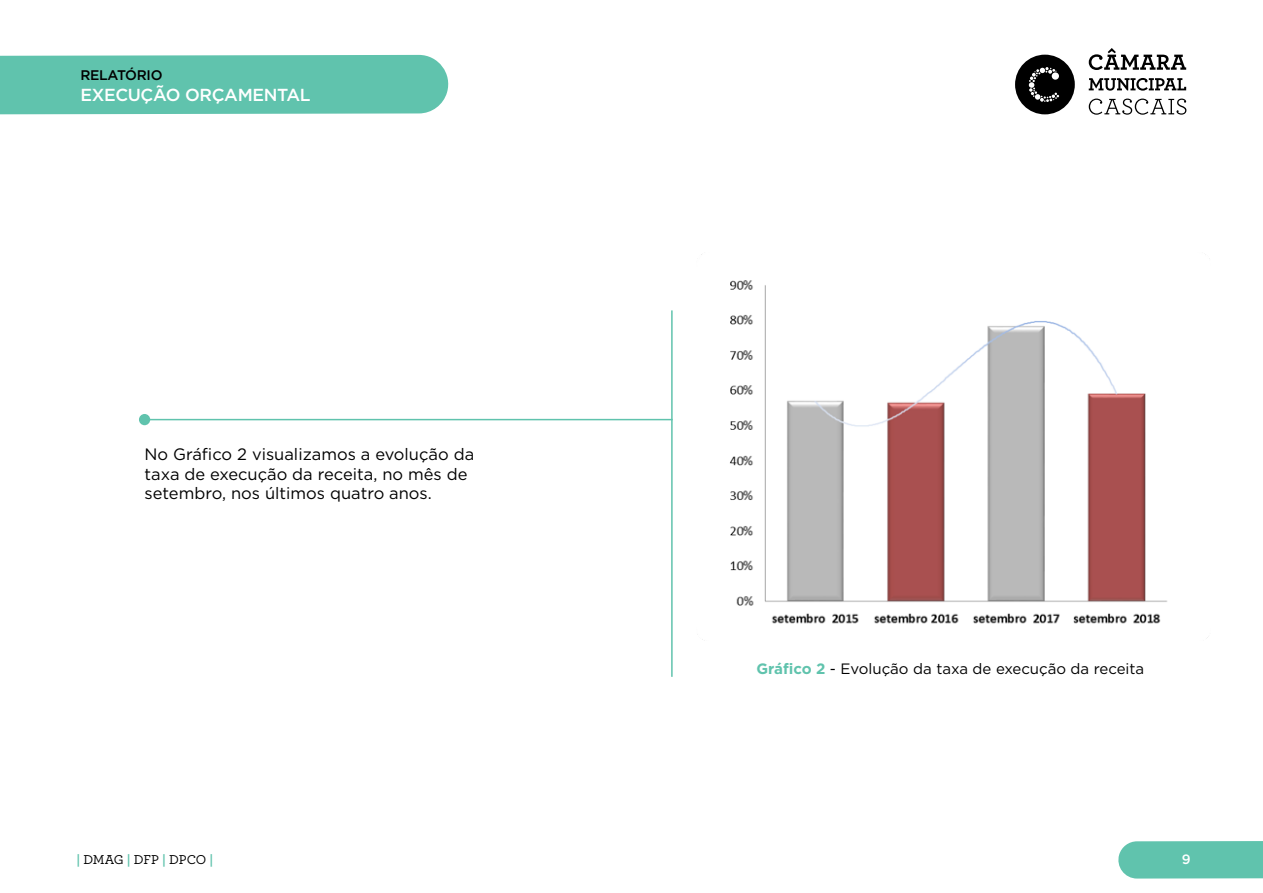
<style>
.page{position:relative;width:1263px;height:893px;background:#fff}
.page>*{position:absolute;margin:0;border:0;box-sizing:border-box;transform-origin:0 0}
.t1{font:500 17.4px "Gotham";letter-spacing:-.02em;color:#fff}
.t2{font:16.5px/19.8px "Gotham";color:#000}
.t3{font:15px "Gotham";color:#000}
.t4{font:500 13.95px "Gotham";letter-spacing:-.02em;color:#000}
.t5{font:500 13.5px "Archer";letter-spacing:-.005em;color:#000}
.t6{font:500 13.5px "Gotham";color:#fff}
.s1{font-weight:700;color:#60c3ad}
</style>
<div class="page">
<svg style="left:1118px;top:841px;width:145px;height:38px;background:#67c5b1"></svg>
<svg style="left:1089px;top:48px;width:97px;height:22px"></svg>
<svg style="left:1089px;top:99px;width:97px;height:16px"></svg>
<svg style="left:1089px;top:78px;width:97px;height:13px"></svg>
<svg style="left:1015px;top:55px;width:60px;height:59px"></svg>
<div style="left:0;top:55px;width:449px;height:60px;background:#60c3ad"></div>
<hr style="left:145px;top:419px;width:528px;height:1px;background:#60c3ad">
<div style="left:139px;top:414px;width:11px;height:11px;background:#60c3ad;border-radius:50%"></div>
<hr style="left:671px;top:310px;width:2px;height:367px;background:#60c3ad">
<img style="left:701px;top:254px;width:509px;height:386px">
<p class="t4" style="left:80px;top:66px;width:20px">RELAT</p>
<p class="t4" style="left:125px;top:66px;width:36px">ÓRIO</p>
<p class="t1" style="left:80px;top:83px;width:232px">EXECUÇÃO ORÇAMENTAL</p>
<p class="t2" style="left:145px;top:444px;width:331px">No Gráfico 2 visualizamos a evolução da taxa de execução da receita, no mês de setembro, nos últimos quatro anos.</p>
<p class="t3" style="left:756px;top:659px;width:389px"><span class="s1">Gráfico 2</span> - Evolução da taxa de execução da receita</p>
<p class="t5" style="left:77px;top:850px;width:138px"><span class="s1">|</span> DMAG <span class="s1">|</span> DFP <span class="s1">|</span> DPCO <span class="s1">|</span></p>
<p class="t6" style="left:1182px;top:850px;width:10px">9</p>
</div>
